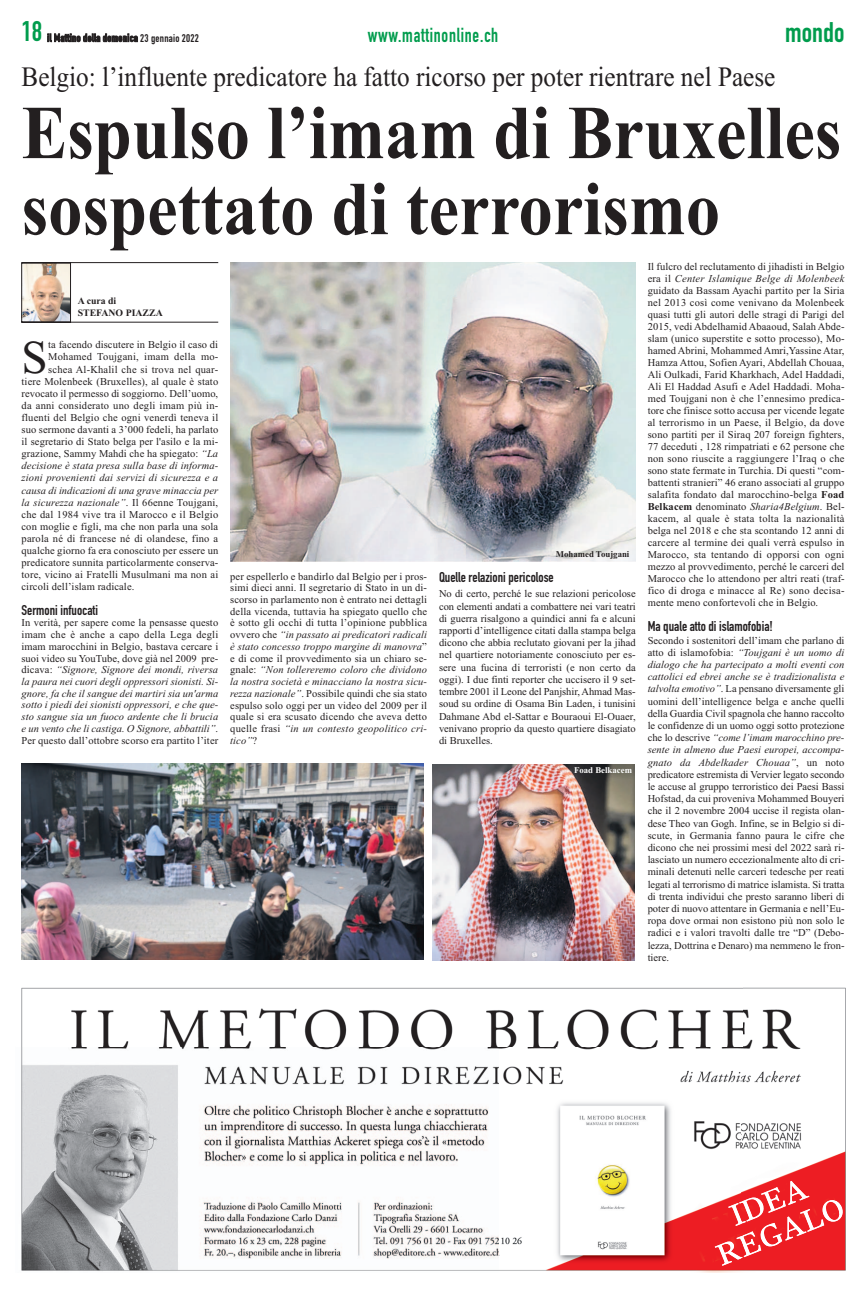
<style>
.page{position:relative;width:868px;height:1290px;background:#fff}
.page>*{position:absolute;margin:0;border:0;box-sizing:border-box;transform-origin:0 0}
.t1{font:700 76px/76px "Times New Roman";color:#231f20;scale:.9 1}
.t2{font:47px "Times New Roman";color:#231f20}
.t3{font:28px "Times New Roman";color:#231f20;scale:.9 1}
.t4{font:28px "DIN Engschrift Alternate";color:#009c4d}
.t5{font:20px "DIN Engschrift Alternate";letter-spacing:.04em;color:#009c4d;scale:.9 1}
.t6{font:14px "DIN Engschrift Alternate";color:#231f20}
.t7{font:11px "DIN Engschrift Alternate";letter-spacing:.02em;color:#231f20}
.t8{font:10.5px/12.2px "Times New Roman";letter-spacing:.01em;color:#231f20;text-align:justify}
.t9{font:italic 10.5px/11.7px "Times New Roman";letter-spacing:.01em;color:#231f20;text-align:justify}
.t10{font:700 9.8px/12px "Times New Roman";color:#231f20}
.t11{font:700 8.8px "Times New Roman";color:#231f20}
.t12{font:700 8.8px "Times New Roman";color:#fff}
.s1{font-style:italic}
.s2{font-style:normal}
.s3{font-weight:700}
</style>
<div class="page">
<svg style="left:21px;top:262px;width:197px;height:60px"></svg>
<img style="left:230px;top:262px;width:405px;height:299px">
<img style="left:21px;top:987px;width:824px;height:285px">
<img style="left:714px;top:1197px;width:95px;height:68px">
<img style="left:22px;top:763px;width:401px;height:196px">
<img style="left:432px;top:764px;width:202px;height:196px">
<h3 class="t4" style="left:22px;top:21px;width:22px">18</h3>
<p class="t7" style="left:47px;top:34px;width:153px">il Mattino della domenica 23 gennaio 2022</p>
<h3 class="t5" style="left:367px;top:28px;width:146px">www.mattinonline.ch</h3>
<h3 class="t4" style="left:784px;top:22px;width:61px">mondo</h3>
<h3 class="t3" style="left:22px;top:66px;width:838px">Belgio: l’influente predicatore ha fatto ricorso per poter rientrare nel Paese</h3>
<h1 class="t1" style="left:22px;top:103px;width:912px">Espulso l’imam di Bruxelles sospettato di terrorismo</h1>
<p class="t10" style="left:78px;top:295px;width:87px">A cura di<br>STEFANO PIAZZA</p>
<h2 class="t2" style="left:22px;top:340px;width:28px">S</h2>
<p class="t8" style="left:48px;top:340px;width:171px">ta facendo discutere in Belgio il caso di</p>
<p class="t8" style="left:48px;top:352px;width:172px">Mohamed Toujgani, imam della mo-</p>
<p class="t8" style="left:48px;top:364px;width:171px">schea Al-Khalil che si trova nel quar-</p>
<p class="t8" style="left:22px;top:376px;width:198px">tiere Molenbeek (Bruxelles), al quale è stato</p>
<p class="t8" style="left:22px;top:388px;width:198px">revocato il permesso di soggiorno. Dell’uomo,</p>
<p class="t8" style="left:22px;top:400px;width:198px">da anni considerato uno degli imam più in-</p>
<p class="t8" style="left:22px;top:412px;width:198px">fluenti del Belgio che ogni venerdì teneva il</p>
<p class="t8" style="left:22px;top:424px;width:198px">suo sermone davanti a 3’000 fedeli, ha parlato</p>
<p class="t8" style="left:22px;top:436px;width:198px">il segretario di Stato belga per l'asilo e la mi-</p>
<p class="t8" style="left:22px;top:448px;width:198px">grazione, Sammy Mahdi che ha spiegato: <span class="s1">“La</span></p>
<p class="t9" style="left:22px;top:461px;width:198px">decisione è stata presa sulla base di informa-</p>
<p class="t9" style="left:22px;top:473px;width:198px">zioni provenienti dai servizi di sicurezza e a</p>
<p class="t9" style="left:22px;top:485px;width:198px">causa di indicazioni di una grave minaccia per</p>
<p class="t9" style="left:22px;top:497px;width:198px">la sicurezza nazionale”<span class="s2">. Il 66enne Toujgani,</span></p>
<p class="t8" style="left:22px;top:509px;width:198px">che dal 1984 vive tra il Marocco e il Belgio</p>
<p class="t8" style="left:22px;top:521px;width:198px">con moglie e figli, ma che non parla una sola</p>
<p class="t8" style="left:22px;top:533px;width:198px">parola né di francese né di olandese, fino a</p>
<p class="t8" style="left:22px;top:545px;width:198px">qualche giorno fa era conosciuto per essere un</p>
<p class="t8" style="left:22px;top:557px;width:198px">predicatore sunnita particolarmente conserva-</p>
<p class="t8" style="left:22px;top:569px;width:198px">tore, vicino ai Fratelli Musulmani ma non ai</p>
<p class="t8" style="left:22px;top:581px;width:114px">circoli dell’islam radicale.</p>
<h3 class="t6" style="left:22px;top:604px;width:78px">Sermoni infuocati</h3>
<p class="t9" style="left:22px;top:618px;width:198px"><span class="s2">In verità, per sapere come la pensasse questo imam che è anche a capo della Lega degli imam marocchini in Belgio, bastava cercare i suoi video su YouTube, dove già nel 2009 pre&shy;dicava:</span> “Signore, Signore dei mondi, riversa la paura nei cuori degli oppressori sionisti. Si&shy;gnore, fa che il sangue dei martiri sia un'arma sotto i piedi dei sionisti oppressori, e che que&shy;sto sangue sia un fuoco ardente che li brucia e un vento che li castiga. O Signore, abbattili”<span class="s2">.<br>Per questo dall’ottobre scorso era partito l’iter</span></p>
<p class="t11" style="left:555px;top:551px;width:75px">Mohamed Toujgani</p>
<p class="t8" style="left:230px;top:571px;width:198px;line-height:11.7px">per espellerlo e bandirlo dal Belgio per i pros&shy;simi dieci anni. Il segretario di Stato in un di&shy;scorso in parlamento non è entrato nei dettagli della vicenda, tuttavia ha spiegato quello che è sotto gli occhi di tutta l’opinione pubblica ovvero che <span class="s1">“in passato ai predicatori radicali è stato concesso troppo margine di manovra</span>” e di come il provvedimento sia un chiaro se&shy;gnale: <span class="s1">“Non tollereremo coloro che dividono la nostra società e minacciano la nostra sicu&shy;rezza nazionale”</span>. Possibile quindi che sia stato espulso solo oggi per un video del 2009 per il quale si era scusato dicendo che aveva detto quelle frasi <span class="s1">“in un contesto geopolitico cri&shy;tico”</span>?</p>
<h3 class="t6" style="left:439px;top:572px;width:116px">Quelle relazioni pericolose</h3>
<p class="t8" style="left:439px;top:588px;width:198px">No di certo, perché le sue relazioni pericolose con elementi andati a combattere nei vari teatri di guerra risalgono a quindici anni fa e alcuni rapporti d’intelligence citati dalla stampa belga dicono che abbia reclutato giovani per la jihad nel quartiere notoriamente conosciuto per es&shy;sere una fucina di terroristi (e non certo da oggi). I due finti reporter che uccisero il 9 set&shy;tembre 2001 il Leone del Panjshir, Ahmad Mas&shy;soud su ordine di Osama Bin Laden, i tunisini Dahmane Abd el-Sattar e Bouraoui El-Ouaer, venivano proprio da questo quartiere disagiato di Bruxelles.</p>
<p class="t12" style="left:573px;top:767px;width:59px">Foad Belkacem</p>
<p class="t8" style="left:647px;top:261px;width:198px">Il fulcro del reclutamento di jihadisti in Belgio era il <span class="s1">Center Islamique Belge di Molenbeek </span>guidato da Bassam Ayachi partito per la Siria nel 2013 così come venivano da Molenbeek quasi tutti gli autori delle stragi di Parigi del 2015, vedi Abdelhamid Abaaoud, Salah Abde&shy;slam (unico superstite e sotto processo), Mo&shy;hamed Abrini, Mohammed Amri,Yassine Atar, Hamza Attou, Sofien Ayari, Abdellah Chouaa, Ali Oulkadi, Farid Kharkhach, Adel Haddadi, Ali El Haddad Asufi e Adel Haddadi. Moha&shy;med Toujgani non è che l’ennesimo predica&shy;tore che finisce sotto accusa per vicende legate al terrorismo in un Paese, il Belgio, da dove sono partiti per il Siraq 207 foreign fighters, 77 deceduti , 128 rimpatriati e 62 persone che non sono riuscite a raggiungere l’Iraq o che sono state fermate in Turchia. Di questi “com&shy;battenti stranieri” 46 erano associati al gruppo salafita fondato dal marocchino-belga <span class="s3">Foad Belkacem</span> denominato <span class="s1">Sharia4Belgium</span>. Bel&shy;kacem, al quale è stata tolta la nazionalità belga nel 2018 e che sta scontando 12 anni di carcere al termine dei quali verrà espulso in Marocco, sta tentando di opporsi con ogni mezzo al provvedimento, perché le carceri del Marocco che lo attendono per altri reati (traf&shy;fico di droga e minacce al Re) sono decisa&shy;mente meno confortevoli che in Belgio.</p>
<h3 class="t6" style="left:647px;top:621px;width:127px">Ma quale atto di islamofobia!</h3>
<p class="t8" style="left:647px;top:635px;width:198px">Secondo i sostenitori dell’imam che parlano di atto di islamofobia: <span class="s1">“Toujgani è un uomo di dialogo che ha partecipato a molti eventi con cattolici ed ebrei anche se è tradizionalista e talvolta emotivo”</span>. La pensano diversamente gli uomini dell’intelligence belga e anche quelli della Guardia Civil spagnola che hanno raccolto le confidenze di un uomo oggi sotto protezione che lo descrive <span class="s1">“come l’imam marocchino pre&shy;sente in almeno due Paesi europei, accompa&shy;gnato da Abdelkader Chouaa”</span>, un noto predicatore estremista di Vervier legato secondo le accuse al gruppo terroristico dei Paesi Bassi Hofstad, da cui proveniva Mohammed Bouyeri che il 2 novembre 2004 uccise il regista olan&shy;dese Theo van Gogh. Infine, se in Belgio si di&shy;scute, in Germania fanno paura le cifre che dicono che nei prossimi mesi del 2022 sarà ri&shy;lasciato un numero eccezionalmente alto di cri&shy;minali detenuti nelle carceri tedesche per reati legati al terrorismo di matrice islamista. Si tratta di trenta individui che presto saranno liberi di poter di nuovo attentare in Germania e nell’Eu&shy;ropa dove ormai non esistono più non solo le radici e i valori travolti dalle tre “D” (Debo&shy;lezza, Dottrina e Denaro) ma nemmeno le fron&shy;tiere.</p>
</div>
